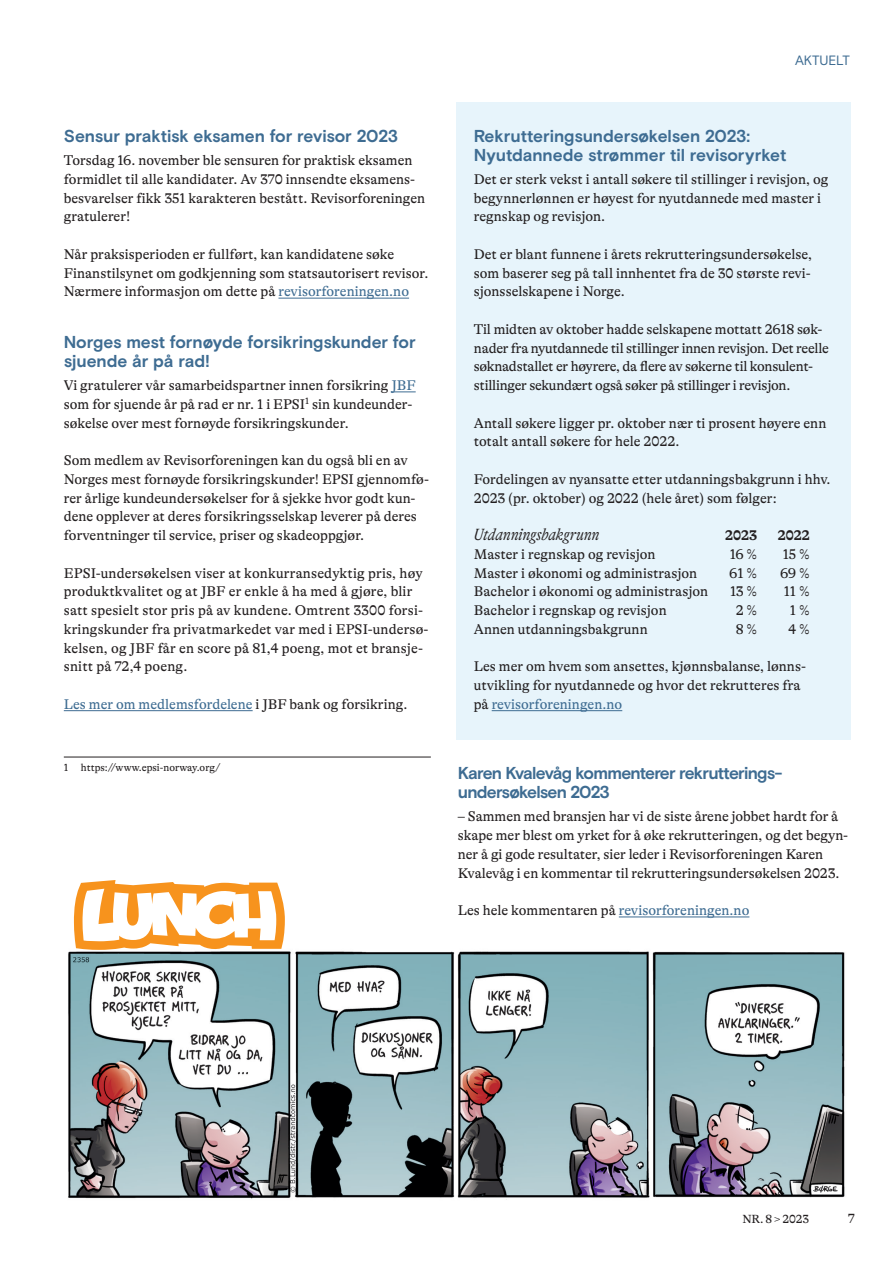
<style>
.page{position:relative;width:893px;height:1263px;background:#fff}
.page>*{position:absolute;margin:0;border:0;box-sizing:border-box;transform-origin:0 0}
.t1{font:700 17.25px/18.8px "Basis Grotesque Pro";letter-spacing:-.01em;color:#3e6c92}
.t2{font:700 17.25px/18.8px "Basis Grotesque Pro";letter-spacing:-.045em;color:#3e6c92}
.t3{font:italic 300 condensed 16.5px "GT Alpina";color:#231f20}
.t4{font:14.25px/18.8px "GT Alpina";color:#231f20}
.t5{font:14.25px/18.8px "GT Alpina";letter-spacing:-.02em;color:#231f20}
.t6{font:14.25px "GT Alpina";color:#3e6c92}
.t7{font:700 14.25px "GT Alpina";color:#231f20}
.t8{font:13.5px "Basis Grotesque Pro";letter-spacing:-.01em;color:#3e6c92}
.t9{font:13.5px "GT Alpina";color:#231f20}
.t10{font:12px "GT Alpina";letter-spacing:-.005em;color:#231f20}
.t11{font:10.5px "GT Alpina";color:#231f20}
.s1{color:#3e6c92}
.s2{color:#231f20}
</style>
<div class="page">
<img style="left:68px;top:951px;width:777px;height:249px">
<svg style="left:74px;top:880px;width:211px;height:70px"></svg>
<hr style="left:278px;top:298px;width:131px;height:1px;background:#3e6c92">
<svg style="left:391px;top:391px;width:25px;height:1px"></svg>
<hr style="left:64px;top:710px;width:189px;height:1px;background:#3e6c92">
<hr style="left:64px;top:757px;width:367px;height:1px;background:#231f20">
<div style="left:457px;top:103px;width:394px;height:637px;background:#e7f4fb"></div>
<hr style="left:492px;top:710px;width:130px;height:1px;background:#3e6c92">
<hr style="left:619px;top:916px;width:130px;height:1px;background:#3e6c92">
<p class="t1" style="left:64px;top:127px;width:336px">Sensur praktisk eksamen for revisor 2023</p>
<p class="t4" style="left:64px;top:151px;width:363px">Torsdag 16. november ble sensuren for praktisk eksamen formidlet til alle kandidater. Av 370 innsendte eksamens&shy;besvarelser fikk 351 karakteren bestått. Revisorforeningen gratulerer!</p>
<p class="t4" style="left:64px;top:245px;width:366px">Når praksisperioden er fullført, kan kandidatene søke<br>Finanstilsynet om godkjenning som statsautorisert revisor.<br>Nærmere informasjon om dette på <span class="s1">revisorforeningen.no</span></p>
<p class="t1" style="left:64px;top:333px;width:353px">Norges mest fornøyde forsikringskunder for sjuende år på rad!</p>
<p class="t4" style="left:64px;top:376px;width:353px">Vi gratulerer vår samarbeidspartner innen forsikring <span class="s1">JBF </span>som for sjuende år på rad er nr. 1 i EPSI<sup>1</sup> sin kundeunder&shy;søkelse over mest fornøyde forsikringskunder.</p>
<p class="t4" style="left:64px;top:451px;width:367px">Som medlem av Revisorforeningen kan du også bli en av Norges mest fornøyde forsikringskunder! EPSI gjennomfø&shy;rer årlige kundeundersøkelser for å sjekke hvor godt kun&shy;dene opplever at deres forsikringsselskap leverer på deres forventninger til service, priser og skadeoppgjør.</p>
<p class="t4" style="left:64px;top:564px;width:366px">EPSI-undersøkelsen viser at konkurransedyktig pris, høy produktkvalitet og at JBF er enkle å ha med å gjøre, blir satt spesielt stor pris på av kundene. Omtrent 3300 forsi&shy;kringskunder fra privatmarkedet var med i EPSI-undersø&shy;kelsen, og JBF får en score på 81,4 poeng, mot et bransje&shy;snitt på 72,4 poeng.</p>
<p class="t6" style="left:64px;top:696px;width:345px">Les mer om medlemsfordelene <span class="s2">i JBF bank og forsikring.</span></p>
<p class="t11" style="left:64px;top:762px;width:158px">1 https://www.epsi-norway.org/</p>
<p class="t8" style="left:795px;top:52px;width:56px">AKTUELT</p>
<p class="t1" style="left:474px;top:127px;width:314px">Rekrutteringsundersøkelsen 2023:<br>Nyutdannede strømmer til revisoryrket</p>
<p class="t4" style="left:474px;top:170px;width:356px">Det er sterk vekst i antall søkere til stillinger i revisjon, og begynnerlønnen er høyest for nyutdannede med master i regnskap og revisjon.</p>
<p class="t4" style="left:474px;top:245px;width:340px;text-align:justify">Det er blant funnene i årets rekrutteringsundersøkelse, som baserer seg på tall innhentet fra de 30 største revi&shy;sjonsselskapene i Norge.</p>
<p class="t5" style="left:474px;top:320px;width:356px">Til midten av oktober hadde selskapene mottatt 2618 søk&shy;nader fra nyutdannede til stillinger innen revisjon. Det reelle søknadstallet er høyrere, da flere av søkerne til konsulent&shy;stillinger sekundært også søker på stillinger i revisjon.</p>
<p class="t4" style="left:474px;top:414px;width:354px">Antall søkere ligger pr. oktober nær ti prosent høyere enn totalt antall søkere for hele 2022.</p>
<p class="t4" style="left:474px;top:470px;width:358px">Fordelingen av nyansatte etter utdanningsbakgrunn i hhv.<br>2023 (pr. oktober) og 2022 (hele året) som følger:</p>
<p class="t3" style="left:474px;top:525px;width:127px">Utdanningsbakgrunn</p>
<p class="t7" style="left:725px;top:527px;width:34px">2023</p>
<p class="t7" style="left:778px;top:527px;width:33px">2022</p>
<p class="t4" style="left:474px;top:545px;width:183px">Master i regnskap og revisjon</p>
<p class="t4" style="left:730px;top:545px;width:29px">16 %</p>
<p class="t4" style="left:783px;top:545px;width:28px">15 %</p>
<p class="t4" style="left:474px;top:564px;width:225px">Master i økonomi og administrasjon</p>
<p class="t4" style="left:729px;top:564px;width:30px">61 %</p>
<p class="t4" style="left:780px;top:564px;width:31px">69 %</p>
<p class="t4" style="left:474px;top:582px;width:236px">Bachelor i økonomi og administrasjon</p>
<p class="t4" style="left:730px;top:582px;width:29px">13 %</p>
<p class="t4" style="left:784px;top:582px;width:28px">11 %</p>
<p class="t4" style="left:474px;top:601px;width:194px">Bachelor i regnskap og revisjon</p>
<p class="t4" style="left:736px;top:601px;width:23px">2 %</p>
<p class="t4" style="left:790px;top:601px;width:21px">1 %</p>
<p class="t4" style="left:474px;top:620px;width:175px">Annen utdanningsbakgrunn</p>
<p class="t4" style="left:736px;top:620px;width:23px">8 %</p>
<p class="t4" style="left:788px;top:620px;width:23px">4 %</p>
<p class="t4" style="left:474px;top:657px;width:332px">Les mer om hvem som ansettes, kjønnsbalanse, lønns&shy;utvikling for nyutdannede og hvor det rekrutteres fra på <span class="s1">revisorforeningen.no</span></p>
<p class="t2" style="left:458px;top:765px;width:327px">Karen Kvalevåg kommenterer rekrutterings--- undersøkelsen 2023</p>
<p class="t4" style="left:458px;top:807px;width:392px">– Sammen med bransjen har vi de siste årene jobbet hardt for å skape mer blest om yrket for å øke rekrutteringen, og det begyn&shy;ner å gi gode resultater, sier leder i Revisorforeningen Karen Kvalevåg i en kommentar til rekrutteringsundersøkelsen 2023.</p>
<p class="t4" style="left:458px;top:901px;width:293px">Les hele kommentaren på <span class="s1">revisorforeningen.no</span></p>
<p class="t10" style="left:742px;top:1212px;width:68px">NR. 8 &gt; 2023</p>
<p class="t9" style="left:848px;top:1211px;width:8px">7</p>
</div>
